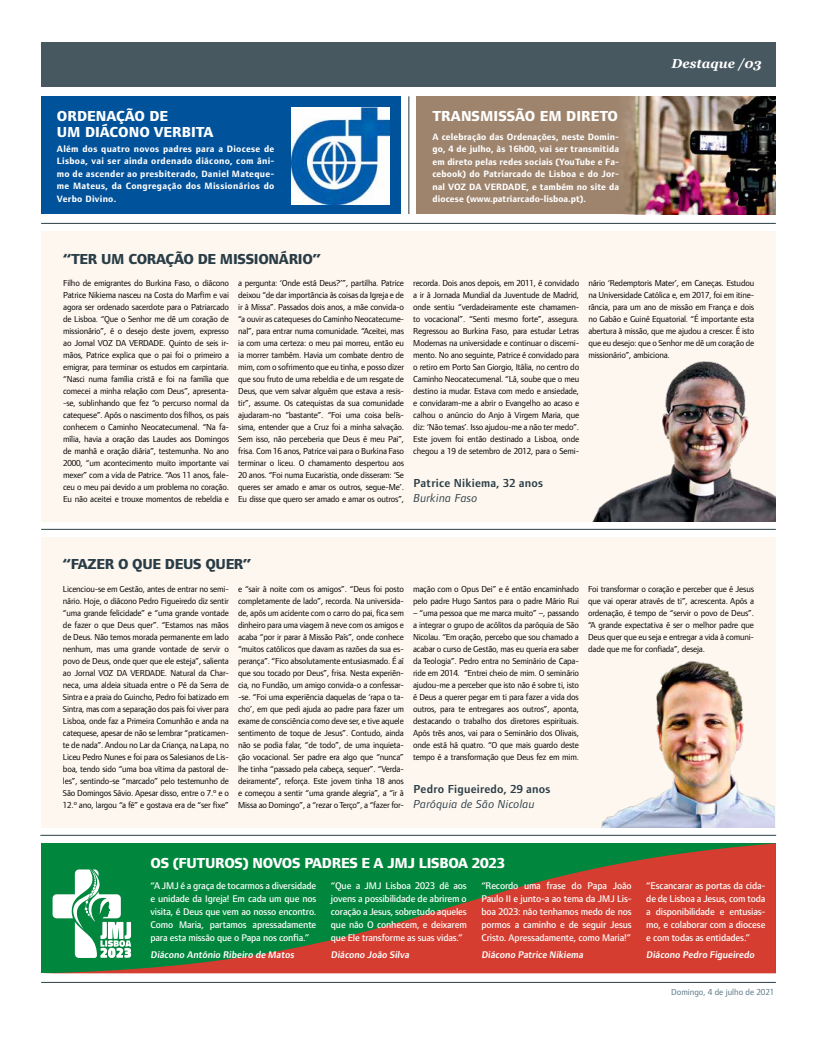
<style>
.page{position:relative;width:817px;height:1049px;background:#fff}
.page>*{position:absolute;margin:0;border:0;box-sizing:border-box;transform-origin:0 0}
.t1{font:800 15px "Foundry Form Sans";color:#fff}
.t2{font:800 15px "Foundry Form Sans";letter-spacing:-.02em;color:#2a3d47}
.t3{font:800 15px "Foundry Form Sans";letter-spacing:-.02em;color:#fff}
.t4{font:italic 700 13px "Georgia";color:#fff}
.t5{font:600 12px "Foundry Form Sans";letter-spacing:.02em;color:#2a3d47}
.t6{font:italic 12px "Foundry Form Sans";letter-spacing:.02em;color:#2a3d47}
.t7{font:500 10px/13px "Foundry Form Sans";letter-spacing:-.015em;color:#fff;text-align:justify}
.t8{font:600 10px "Foundry Form Sans";color:#fff}
.t9{font:700 9.5px/12.5px "Foundry Form Sans";letter-spacing:.01em;color:#fff;text-align:justify}
.t10{font:9px/12px "Foundry Form Sans";letter-spacing:-.02em;color:#000;text-align:justify}
.t11{font:9px "Foundry Form Sans";color:#577483}
</style>
<div class="page">
<hr style="left:41px;top:982px;width:734px;height:1px;background:#2a3d47">
<div style="left:416px;top:96px;width:359px;height:118px;background:#9e846d"></div>
<div style="left:41px;top:96px;width:359px;height:118px;background:#00529b"></div>
<img style="left:623px;top:96px;width:152px;height:118px">
<img style="left:292px;top:107px;width:97px;height:98px">
<svg style="left:41px;top:843px;width:734px;height:130px;fill:#00873d"></svg>
<div style="left:41px;top:231px;width:734px;height:291px;background:#fef7ef"></div>
<div style="left:41px;top:537px;width:734px;height:290px;background:#fef7ef"></div>
<img style="left:592px;top:361px;width:183px;height:161px">
<img style="left:601px;top:661px;width:173px;height:166px">
<hr style="left:408px;top:96px;width:1px;height:118px;background:#2a3d47">
<div style="left:41px;top:43px;width:734px;height:44px;background:#485860"></div>
<hr style="left:41px;top:529px;width:734px;height:1px;background:#2a3d47">
<hr style="left:41px;top:223px;width:734px;height:1px;background:#2a3d47">
<hr style="left:40px;top:835px;width:736px;height:1px;background:#2a3d47">
<svg style="left:53px;top:869px;width:78px;height:89px"></svg>
<h1 class="t1" style="left:57px;top:107px;width:113px">ORDENAÇÃO DE</h1>
<h1 class="t1" style="left:432px;top:107px;width:187px">TRANSMISSÃO EM DIRETO</h1>
<h1 class="t1" style="left:57px;top:123px;width:158px">UM DIÁCONO VERBITA</h1>
<p class="t9" style="left:432px;top:130px;width:188px">A celebração das Ordenações, neste Domin&shy;go, 4 de julho, às 16h00, vai ser transmitida em direto pelas redes sociais (YouTube e Fa&shy;cebook) do Patriarcado de Lisboa e do Jor&shy;nal VOZ DA VERDADE, e também no site da diocese (www.patriarcado-lisboa.pt).</p>
<p class="t9" style="left:57px;top:142px;width:219px">Além dos quatro novos padres para a Diocese de Lisboa, vai ser ainda ordenado diácono, com âni&shy;mo de ascender ao presbiterado, Daniel Mateque&shy;me Mateus, da Congregação dos Missionários do Verbo Divino.</p>
<h1 class="t2" style="left:63px;top:250px;width:259px">“TER UM CORAÇÃO DE MISSIONÁRIO”</h1>
<h2 class="t4" style="left:671px;top:54px;width:92px">Destaque /03</h2>
<p class="t10" style="left:63px;top:277px;width:167px">Filho de emigrantes do Burkina Faso, o diácono Patrice Nikiema nasceu na Costa do Marfim e vai agora ser ordenado sacerdote para o Patriarcado de Lisboa. “Que o Senhor me dê um coração de missionário”, é o desejo deste jovem, expresso ao Jornal VOZ DA VERDADE. Quinto de seis ir&shy;mãos, Patrice explica que o pai foi o primeiro a emigrar, para terminar os estudos em carpintaria. “Nasci numa família cristã e foi na família que comecei a minha relação com Deus”, apresenta--se, sublinhando que fez “o percurso normal da catequese”. Após o nascimento dos filhos, os pais conhecem o Caminho Neocatecumenal. “Na fa&shy;mília, havia a oração das Laudes aos Domingos de manhã e oração diária”, testemunha. No ano 2000, “um acontecimento muito importante vai mexer” com a vida de Patrice. “Aos 11 anos, fale&shy;ceu o meu pai devido a um problema no coração.<br>Eu não aceitei e trouxe momentos de rebeldia e</p>
<p class="t10" style="left:238px;top:277px;width:167px">a pergunta: ‘Onde está Deus?’”, partilha. Patrice deixou “de dar importância às coisas da Igreja e de ir à Missa”. Passados dois anos, a mãe convida-o “a ouvir as catequeses do Caminho Neocatecume&shy;nal”, para entrar numa comunidade. “Aceitei, mas ia com uma certeza: o meu pai morreu, então eu ia morrer também. Havia um combate dentro de mim, com o sofrimento que eu tinha, e posso dizer que sou fruto de uma rebeldia e de um resgate de Deus, que vem salvar alguém que estava a resis&shy;tir”, assume. Os catequistas da sua comunidade ajudaram-no “bastante”. “Foi uma coisa belís&shy;sima, entender que a Cruz foi a minha salvação.<br>Sem isso, não perceberia que Deus é meu Pai”, frisa. Com 16 anos, Patrice vai para o Burkina Faso terminar o liceu. O chamamento despertou aos 20 anos. “Foi numa Eucaristia, onde disseram: ‘Se queres ser amado e amar os outros, segue-Me’.<br>Eu disse que quero ser amado e amar os outros”,</p>
<p class="t10" style="left:413px;top:277px;width:167px">recorda. Dois anos depois, em 2011, é convidado a ir à Jornada Mundial da Juventude de Madrid, onde sentiu “verdadeiramente este chamamen&shy;to vocacional”. “Senti mesmo forte”, assegura.<br>Regressou ao Burkina Faso, para estudar Letras Modernas na universidade e continuar o discerni&shy;mento. No ano seguinte, Patrice é convidado para o retiro em Porto San Giorgio, Itália, no centro do Caminho Neocatecumenal. “Lá, soube que o meu destino ia mudar. Estava com medo e ansiedade, e convidaram-me a abrir o Evangelho ao acaso e calhou o anúncio do Anjo à Virgem Maria, que diz: ‘Não temas’. Isso ajudou-me a não ter medo”.<br>Este jovem foi então destinado a Lisboa, onde chegou a 19 de setembro de 2012, para o Semi-</p>
<p class="t10" style="left:588px;top:277px;width:167px">nário ‘Redemptoris Mater’, em Caneças. Estudou na Universidade Católica e, em 2017, foi em itine&shy;rância, para um ano de missão em França e dois no Gabão e Guiné Equatorial. “É importante esta abertura à missão, que me ajudou a crescer. É isto que eu desejo: que o Senhor me dê um coração de missionário”, ambiciona.</p>
<h3 class="t5" style="left:413px;top:477px;width:131px">Patrice Nikiema, 32 anos</h3>
<h3 class="t6" style="left:413px;top:492px;width:65px">Burkina Faso</h3>
<h1 class="t2" style="left:63px;top:556px;width:190px">“FAZER O QUE DEUS QUER”</h1>
<p class="t10" style="left:63px;top:583px;width:167px">Licenciou-se em Gestão, antes de entrar no semi&shy;nário. Hoje, o diácono Pedro Figueiredo diz sentir “uma grande felicidade” e “uma grande vontade de fazer o que Deus quer”. “Estamos nas mãos de Deus. Não temos morada permanente em lado nenhum, mas uma grande vontade de servir o povo de Deus, onde quer que ele esteja”, salienta ao Jornal VOZ DA VERDADE. Natural da Char&shy;neca, uma aldeia situada entre o Pé da Serra de Sintra e a praia do Guincho, Pedro foi batizado em Sintra, mas com a separação dos pais foi viver para Lisboa, onde faz a Primeira Comunhão e anda na catequese, apesar de não se lembrar “praticamen&shy;te de nada”. Andou no Lar da Criança, na Lapa, no Liceu Pedro Nunes e foi para os Salesianos de Lis&shy;boa, tendo sido “uma boa vítima da pastoral de&shy;les”, sentindo-se “marcado” pelo testemunho de São Domingos Sávio. Apesar disso, entre o 7.º e o 12.º ano, largou “a fé” e gostava era de “ser fixe”</p>
<p class="t10" style="left:238px;top:583px;width:167px">e “sair à noite com os amigos”. “Deus foi posto completamente de lado”, recorda. Na universida&shy;de, após um acidente com o carro do pai, fica sem dinheiro para uma viagem à neve com os amigos e acaba “por ir parar à Missão País”, onde conhece “muitos católicos que davam as razões da sua es&shy;perança”. “Fico absolutamente entusiasmado. É aí que sou tocado por Deus”, frisa. Nesta experiên&shy;cia, no Fundão, um amigo convida-o a confessar--se. “Foi uma experiência daquelas de ‘rapa o ta&shy;cho’, em que pedi ajuda ao padre para fazer um exame de consciência como deve ser, e tive aquele sentimento de toque de Jesus”. Contudo, ainda não se podia falar, “de todo”, de uma inquieta&shy;ção vocacional. Ser padre era algo que “nunca” lhe tinha “passado pela cabeça, sequer”. “Verda&shy;deiramente”, reforça. Este jovem tinha 18 anos e começou a sentir “uma grande alegria”, a “ir à Missa ao Domingo”, a “rezar o Terço”, a “fazer for-</p>
<p class="t10" style="left:413px;top:583px;width:167px">mação com o Opus Dei” e é então encaminhado pelo padre Hugo Santos para o padre Mário Rui</p>
<p class="t10" style="left:413px;top:607px;width:167px">– “uma pessoa que me marca muito” –, passando a integrar o grupo de acólitos da paróquia de São Nicolau. “Em oração, percebo que sou chamado a acabar o curso de Gestão, mas eu queria era saber da Teologia”. Pedro entra no Seminário de Capa&shy;ride em 2014. “Entrei cheio de mim. O seminário ajudou-me a perceber que isto não é sobre ti, isto é Deus a querer pegar em ti para fazer a vida dos outros, para te entregares aos outros”, aponta, destacando o trabalho dos diretores espirituais.<br>Após três anos, vai para o Seminário dos Olivais, onde está há quatro. “O que mais guardo deste tempo é a transformação que Deus fez em mim.</p>
<h3 class="t5" style="left:413px;top:782px;width:138px">Pedro Figueiredo, 29 anos</h3>
<h3 class="t6" style="left:413px;top:797px;width:123px">Paróquia de São Nicolau</h3>
<p class="t10" style="left:588px;top:583px;width:167px">Foi transformar o coração e perceber que é Jesus que vai operar através de ti”, acrescenta. Após a ordenação, é tempo de “servir o povo de Deus”. “A grande expectativa é ser o melhor padre que Deus quer que eu seja e entregar a vida à comuni&shy;dade que me for confiada”, deseja.</p>
<h1 class="t3" style="left:150px;top:855px;width:356px">OS (FUTUROS) NOVOS PADRES E A JMJ LISBOA 2023</h1>
<p class="t7" style="left:150px;top:879px;width:167px">“A JMJ é a graça de tocarmos a diversidade e unidade da Igreja! Em cada um que nos visita, é Deus que vem ao nosso encontro.<br>Como Maria, partamos apressadamente para esta missão que o Papa nos confia.”</p>
<p class="t8" style="left:150px;top:949px;width:146px">Diácono António Ribeiro de Matos</p>
<p class="t7" style="left:481px;top:879px;width:152px">“Recordo uma frase do Papa João Paulo II e junto-a ao tema da JMJ Lis&shy;boa 2023: não tenhamos medo de nos pormos a caminho e de seguir Jesus Cristo. Apressadamente, como Maria!”</p>
<p class="t8" style="left:481px;top:949px;width:105px">Diácono Patrice Nikiema</p>
<p class="t7" style="left:331px;top:879px;width:137px">“Que a JMJ Lisboa 2023 dê aos jovens a possibilidade de abrirem o coração a Jesus, sobretudo aqueles que não O conhecem, e deixarem que Ele transforme as suas vidas.”</p>
<p class="t8" style="left:331px;top:949px;width:81px">Diácono João Silva</p>
<p class="t7" style="left:646px;top:879px;width:121px">“Escancarar as portas da cida&shy;de de Lisboa a Jesus, com toda a disponibilidade e entusias&shy;mo, e colaborar com a diocese e com todas as entidades.”</p>
<p class="t8" style="left:646px;top:949px;width:111px">Diácono Pedro Figueiredo</p>
<p class="t11" style="left:671px;top:987px;width:105px">Domingo, 4 de julho de 2021</p>
</div>
